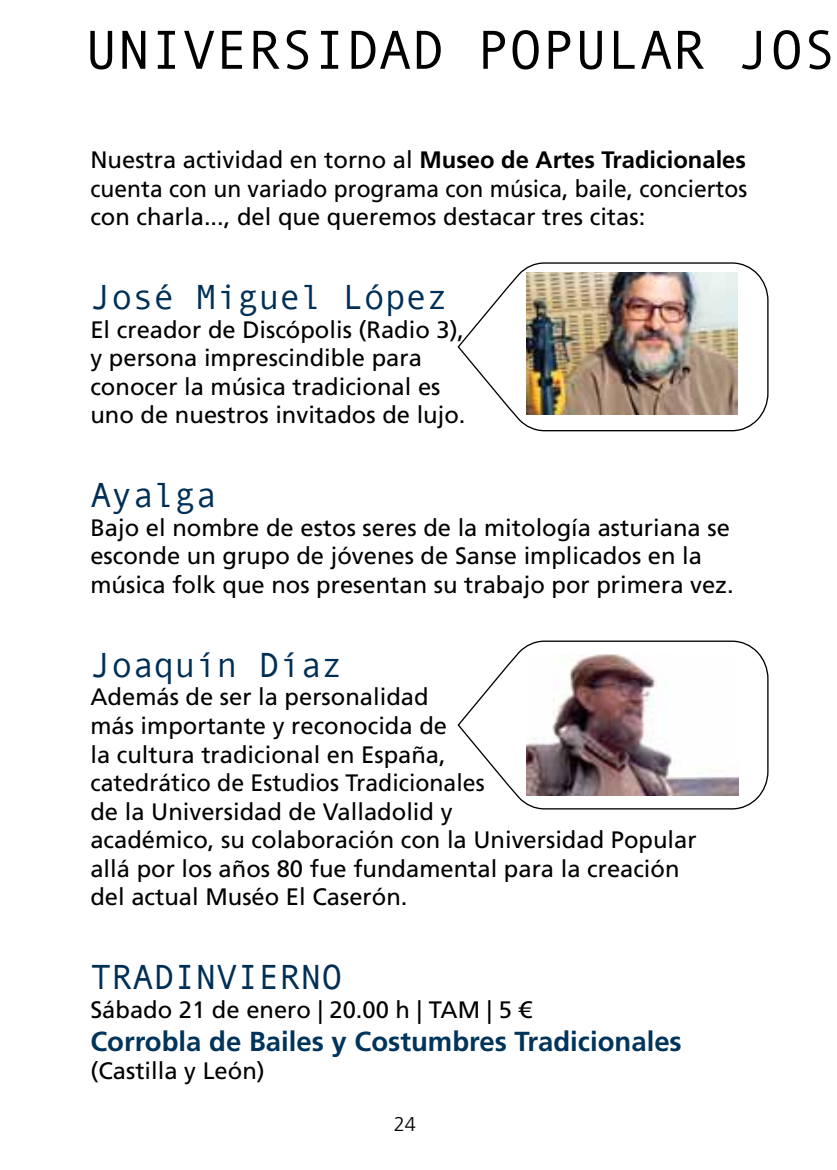
<style>
.page{position:relative;width:837px;height:1170px;background:#fff}
.page>*{position:absolute;margin:0;border:0;box-sizing:border-box;transform-origin:0 0}
.t1{font:55px "Andale Mono";letter-spacing:-.005em;color:#000}
.t2{font:35px "Andale Mono";color:#002f55}
.t3{font:700 27.5px "Frutiger LT Std";color:#00345a}
.t4{font:23.75px/28.5px "Frutiger LT Std";color:#000}
.t5{font:300 20px "Frutiger LT Std";color:#000}
.s1{font-weight:700}
</style>
<div class="page">
<svg style="left:457px;top:262px;width:312px;height:170px"></svg>
<svg style="left:457px;top:640px;width:312px;height:170px"></svg>
<img style="left:526px;top:272px;width:211px;height:142px">
<img style="left:526px;top:654px;width:212px;height:141px">
<h1 class="t1" style="left:85px;top:14px;width:752px">UNIVERSIDAD POPULAR JOS</h1>
<p class="t4" style="left:90px;top:146px;width:658px;text-align:justify">Nuestra actividad en torno al <span class="s1">Museo de Artes Tradicionales </span>cuenta con un variado programa con música, baile, conciertos con charla..., del que queremos destacar tres citas:</p>
<h2 class="t2" style="left:90px;top:274px;width:359px">José Miguel López</h2>
<p class="t4" style="left:90px;top:315px;width:376px">El creador de Discópolis (Radio 3), y persona imprescindible para conocer la música tradicional es uno de nuestros invitados de lujo.</p>
<h2 class="t2" style="left:90px;top:472px;width:128px">Ayalga</h2>
<p class="t4" style="left:90px;top:513px;width:644px">Bajo el nombre de estos seres de la mitología asturiana se esconde un grupo de jóvenes de Sanse implicados en la música folk que nos presentan su trabajo por primera vez.</p>
<h2 class="t2" style="left:90px;top:642px;width:253px">Joaquín Díaz</h2>
<p class="t4" style="left:90px;top:683px;width:607px">Además de ser la personalidad<br>más importante y reconocida de<br>la cultura tradicional en España,<br>catedrático de Estudios Tradicionales<br>de la Universidad de Valladolid y<br>académico, su colaboración con la Universidad Popular allá por los años 80 fue fundamental para la creación del actual Muséo El Caserón.</p>
<h2 class="t2" style="left:90px;top:954px;width:253px">TRADINVIERNO</h2>
<p class="t4" style="left:90px;top:995px;width:442px">Sábado 21 de enero | 20.00 h | TAM | 5 €</p>
<p class="t3" style="left:90px;top:1024px;width:592px">Corrobla de Bailes y Costumbres Tradicionales</p>
<p class="t4" style="left:90px;top:1056px;width:176px">(Castilla y León)</p>
<p class="t5" style="left:393px;top:1112px;width:24px">24</p>
</div>
